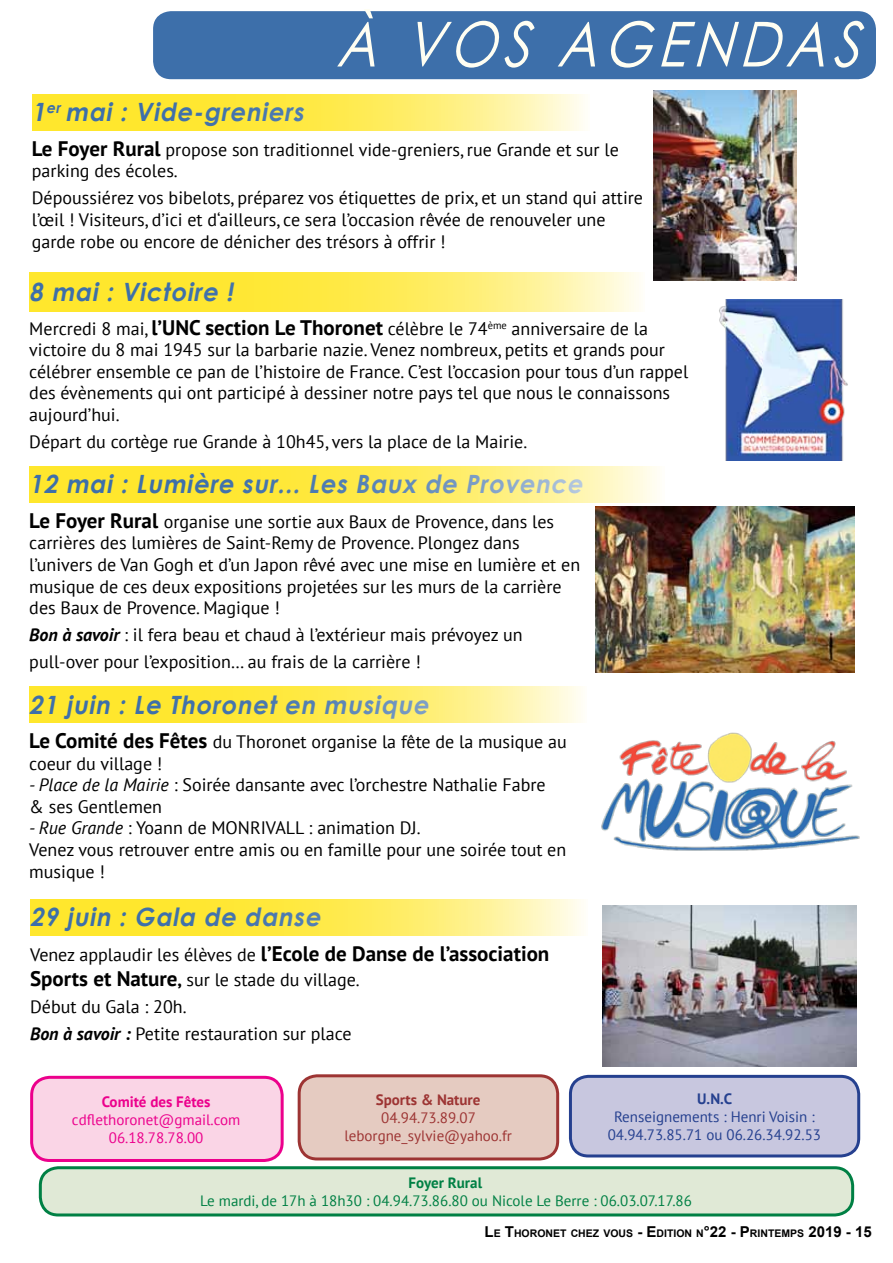
<style>
.page{position:relative;width:893px;height:1263px;background:#fff}
.page>*{position:absolute;margin:0;border:0;box-sizing:border-box;transform-origin:0 0}
.t1{font:italic 62.1px "Century Gothic";color:#fffef2;scale:.87 1}
.t2{font:italic 700 25.2px "Century Gothic";color:#3d6faa;scale:.95 1}
.t3{font:700 21px "PT Sans";color:#000}
.t4{font:18px/21.6px "PT Sans";color:#000}
.t5{font:15px "PT Sans";color:#008044}
.t6{font:15px/18px "PT Sans";color:#25408f;text-align:center}
.t7{font:15px/18px "PT Sans";color:#9d3433;text-align:center}
.t8{font:15px/18px "PT Sans";color:#ec008c;text-align:center}
.t9{font:700 15px "PT Sans";color:#ec008c}
.t10{font:700 15px "PT Sans";color:#9d3433}
.t11{font:700 15px "PT Sans";color:#008044}
.t12{font:700 15px "PT Sans";color:#25408f}
.t13{font:700 10.5px "Arial";color:#000}
.s1{font-weight:700;font-size:21px}
.s2{font-weight:700;font-style:italic}
.s3{font-style:italic}
.s4{font-weight:400;font-size:18px}
.s5{font-weight:700}
.s6{font-size:15px}
</style>
<div class="page">
<div style="left:153px;top:11px;width:723px;height:68px;background:#3d6faa;border-radius:18px"></div>
<div style="left:32px;top:1077px;width:250px;height:83px;background:#fad5e6;border-radius:18px"></div>
<div style="left:30px;top:1076px;width:254px;height:86px;border:3px solid #ec008c;border-radius:18px"></div>
<img style="left:653px;top:90px;width:144px;height:190px">
<svg style="left:32px;top:94px;width:551px;height:36px;background:#ffec5c"></svg>
<img style="left:719px;top:300px;width:129px;height:160px">
<svg style="left:29px;top:272px;width:610px;height:39px;background:#ffec5c"></svg>
<img style="left:596px;top:506px;width:259px;height:167px">
<svg style="left:29px;top:466px;width:628px;height:36px;background:#ffec5c"></svg>
<img style="left:601px;top:732px;width:259px;height:119px">
<svg style="left:29px;top:686px;width:552px;height:37px;background:#ffec5c"></svg>
<img style="left:603px;top:906px;width:253px;height:161px">
<svg style="left:30px;top:899px;width:551px;height:36px;background:#ffec5c"></svg>
<div style="left:570px;top:1076px;width:289px;height:80px;background:#c8c7df;border-radius:18px"></div>
<div style="left:569px;top:1075px;width:291px;height:82px;border:3px solid #25408f;border-radius:18px"></div>
<div style="left:299px;top:1076px;width:259px;height:83px;background:#e5cbc1;border-radius:18px"></div>
<div style="left:298px;top:1074px;width:261px;height:86px;border:3px solid #9d3433;border-radius:18px"></div>
<div style="left:40px;top:1168px;width:813px;height:47px;background:#e0e9d6;border-radius:18px"></div>
<div style="left:39px;top:1166px;width:815px;height:50px;border:3px solid #008044;border-radius:18px"></div>
<h1 class="t1" style="left:336px;top:6px;width:308px">À VOS AGE</h1>
<h1 class="t1" style="left:692px;top:6px;width:155px">NDAS</h1>
<h2 class="t2" style="left:32px;top:96px;width:293px">1<sup>er</sup> mai : Vide-greniers</h2>
<p class="t4" style="left:32px;top:138px;width:588px"><span class="s1">Le Foyer Rural</span> propose son traditionnel vide-greniers, rue Grande et sur le parking des écoles.</p>
<p class="t4" style="left:32px;top:187px;width:613px">Dépoussiérez vos bibelots, préparez vos étiquettes de prix, et un stand qui attire l’œil ! Visiteurs, d’ici et d‘ailleurs, ce sera l’occasion rêvée de renouveler une garde robe ou encore de dénicher des trésors à offrir !</p>
<h2 class="t2" style="left:29px;top:275px;width:221px">8 mai : Victoire !</h2>
<p class="t4" style="left:29px;top:317px;width:660px">Mercredi 8 mai, <span class="s1">l’UNC section Le Thoronet</span> célèbre le 74<sup>ème</sup> anniversaire de la victoire du 8 mai 1945 sur la barbarie nazie. Venez nombreux, petits et grands pour célébrer ensemble ce pan de l’histoire de France. C’est l’occasion pour tous d’un rappel des évènements qui ont participé à dessiner notre pays tel que nous le connaissons aujourd’hui.</p>
<p class="t4" style="left:29px;top:430px;width:499px">Départ du cortège rue Grande à 10h45, vers la place de la Mairie.</p>
<h2 class="t2" style="left:29px;top:468px;width:589px">12 mai : Lumière sur... Les Baux de Provence</h2>
<p class="t4" style="left:29px;top:510px;width:552px"><span class="s1">Le Foyer Rural</span> organise une sortie aux Baux de Provence, dans les carrières des lumières de Saint-Remy de Provence. Plongez dans l’univers de Van Gogh et d’un Japon rêvé avec une mise en lumière et en musique de ces deux expositions projetées sur les murs de la carrière des Baux de Provence. Magique !</p>
<p class="t4" style="left:29px;top:621px;width:495px;line-height:27px"><span class="s2">Bon à savoir</span> : il fera beau et chaud à l’extérieur mais prévoyez un pull-over pour l’exposition… au frais de la carrière !</p>
<h2 class="t2" style="left:29px;top:688px;width:427px">21 juin : Le Thoronet en musique</h2>
<p class="t4" style="left:29px;top:730px;width:539px"><span class="s1">Le Comité des Fêtes</span> du Thoronet organise la fête de la musique au coeur du village !</p>
<p class="t4" style="left:29px;top:774px;width:518px"><span class="s3">- Place de la Mairie</span> : Soirée dansante avec l’orchestre Nathalie Fabre &amp; ses Gentlemen</p>
<p class="t4" style="left:29px;top:817px;width:538px"><span class="s3">- Rue Grande</span> : Yoann de MONRIVALL : animation DJ.<br>Venez vous retrouver entre amis ou en famille pour une soirée tout en musique !</p>
<h2 class="t2" style="left:30px;top:901px;width:312px">29 juin : Gala de danse</h2>
<p class="t3" style="left:30px;top:939px;width:521px"><span class="s4">Venez applaudir les élèves de</span> l’Ecole de Danse de l’association</p>
<p class="t4" style="left:30px;top:966px;width:331px;line-height:27px"><span class="s1">Sports et Nature</span><span class="s5">,</span> sur le stade du village.<br>Début du Gala : 20h.<br><span class="s2">Bon à savoir :</span> Petite restauration sur place</p>
<p class="t12" style="left:697px;top:1088px;width:37px">U.N.C</p>
<p class="t6" style="left:608px;top:1107px;width:215px">Renseignements : Henri Voisin :<br>04.94.73.85.71 ou 06.26.34.92.53</p>
<p class="t10" style="left:376px;top:1090px;width:106px">Sports &amp; Nature</p>
<p class="t7" style="left:344px;top:1108px;width:169px">04.94.73.89.07 leborgne_sylvie@yahoo.fr</p>
<p class="t11" style="left:409px;top:1173px;width:75px">Foyer Rural</p>
<p class="t5" style="left:200px;top:1191px;width:493px">Le mardi, de 17h à 18h30 : 04.94.73.86.80 ou Nicole Le Berre : 06.03.07.17.86</p>
<p class="t9" style="left:102px;top:1091px;width:110px">Comité des Fêtes</p>
<p class="t8" style="left:72px;top:1110px;width:170px">cdflethoronet@gmail.com<br>06.18.78.78.00</p>
<p class="t13" style="left:484px;top:1226px;width:389px"><span class="s6">L</span>E <span class="s6">T</span>HORONET CHEZ VOUS <span class="s6">- E</span>DITION N<span class="s6">°22 - P</span>RINTEMPS <span class="s6">2019 - 15</span></p>
</div>
